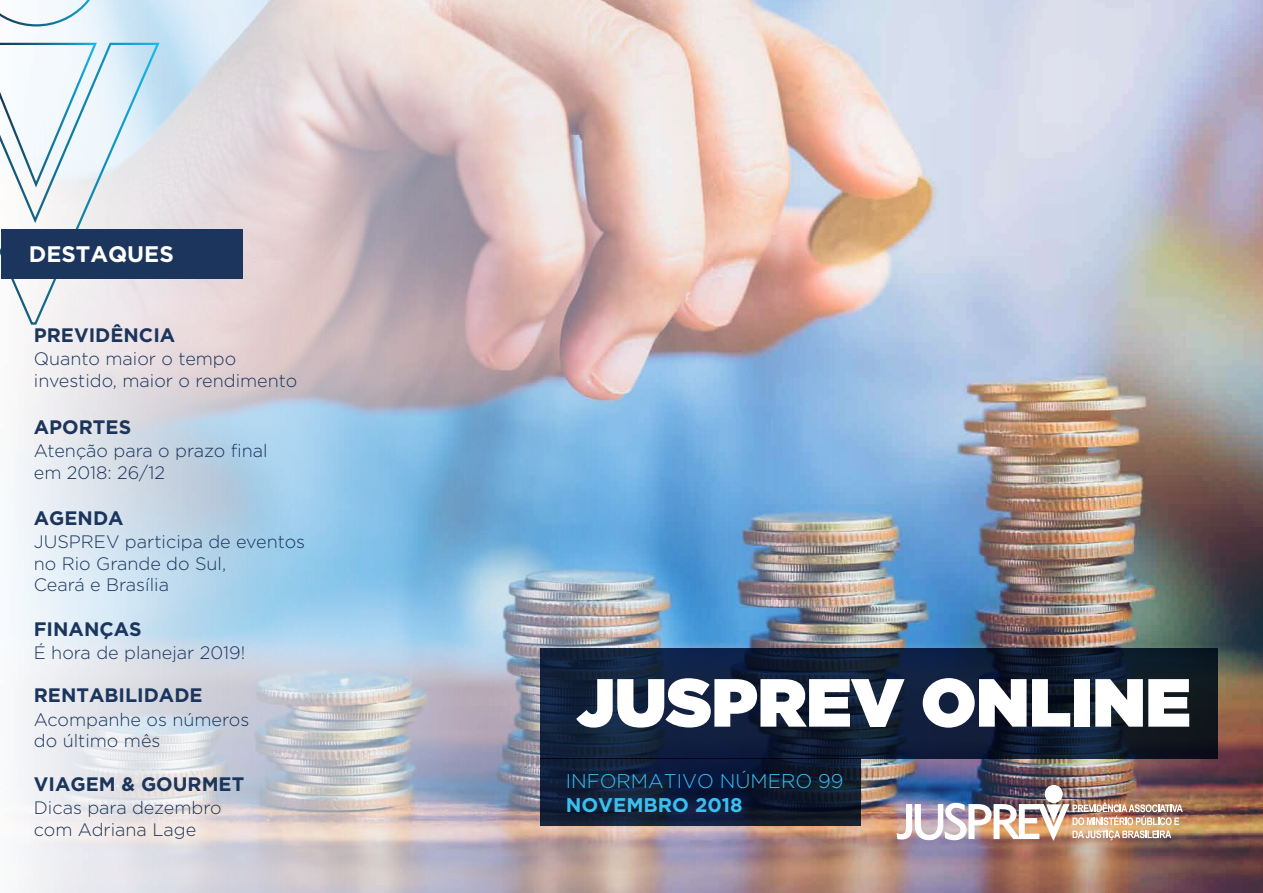
<style>
.page{position:relative;width:1263px;height:893px;background:#fff}
.page>*{position:absolute;margin:0;border:0;box-sizing:border-box;transform-origin:0 0}
.t1{font:67.95px "Gotham Ultra";color:#fff}
.t2{font:700 22.5px "Gotham";color:#fff}
.t3{font:300 19.8px "Gotham";color:#3abff0}
.t4{font:700 19.8px "Gotham";color:#3abff0}
.t5{font:700 19.5px "Gotham";color:#1b355c}
.t6{font:300 18px/21.6px "Gotham";color:#1b355c}
</style>
<div class="page">
<img style="left:14px;top:0;width:1249px;height:893px">
<svg style="left:0;top:42px;width:161px;height:284px"></svg>
<svg style="left:0;top:0;width:104px;height:27px"></svg>
<svg style="left:0;top:41px;width:99px;height:149px"></svg>
<svg style="left:540px;top:648px;width:677px;height:111px;background:#0f1d34"></svg>
<svg style="left:540px;top:759px;width:321px;height:67px;background:#0f1c34"></svg>
<div style="left:1045px;top:785px;width:18px;height:18px;background:#fff;border-radius:50%"></div>
<img style="left:897px;top:802px;width:286px;height:38px">
<div style="left:1px;top:229px;width:242px;height:50px;background:#1b355c"></div>
<p class="t2" style="left:29px;top:241px;width:147px">DESTAQUES</p>
<p class="t5" style="left:34px;top:323px;width:143px">PREVIDÊNCIA</p>
<p class="t6" style="left:34px;top:347px;width:265px">Quanto maior o tempo investido, maior o rendimento</p>
<p class="t5" style="left:34px;top:416px;width:99px">APORTES</p>
<p class="t6" style="left:34px;top:440px;width:235px">Atenção para o prazo final em 2018: 26/12</p>
<p class="t5" style="left:34px;top:506px;width:91px">AGENDA</p>
<p class="t6" style="left:34px;top:530px;width:273px">JUSPREV participa de eventos no Rio Grande do Sul,<br>Ceará e Brasília</p>
<p class="t5" style="left:34px;top:618px;width:109px">FINANÇAS</p>
<p class="t6" style="left:34px;top:642px;width:213px">É hora de planejar 2019!</p>
<p class="t5" style="left:34px;top:684px;width:170px">RENTABILIDADE</p>
<p class="t6" style="left:34px;top:708px;width:217px">Acompanhe os números do último mês</p>
<p class="t5" style="left:34px;top:773px;width:212px">VIAGEM &amp; GOURMET</p>
<p class="t6" style="left:34px;top:796px;width:189px">Dicas para dezembro com Adriana Lage</p>
<h1 class="t1" style="left:577px;top:663px;width:616px">JUSPREV ONLINE</h1>
<p class="t3" style="left:566px;top:768px;width:279px">INFORMATIVO NÚMERO 99</p>
<p class="t4" style="left:566px;top:793px;width:179px">NOVEMBRO 2018</p>
</div>
